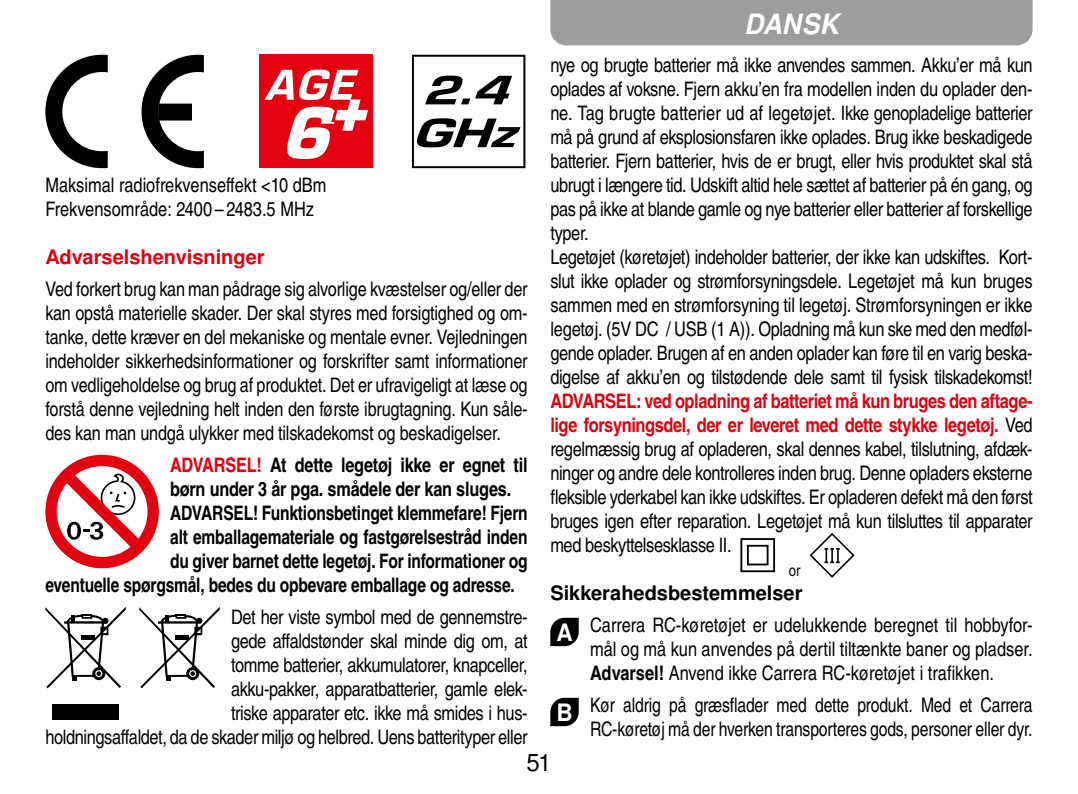
<style>
.page{position:relative;width:1078px;height:794px;background:#fff}
.page>*{position:absolute;margin:0;border:0;box-sizing:border-box;transform-origin:0 0}
.t1{font:italic 700 28px "Nimbus San LOT";letter-spacing:.015em;color:#fff;scale:.94 1}
.t2{font:24px "Nimbus San LOT";color:#000}
.t3{font:20px/24px "Nimbus San LOT Reg Con";letter-spacing:-.02em;color:#000;text-align:justify}
.t4{font:20px "Nimbus San LOT Bol Con";letter-spacing:-.01em;color:#000;scale:.95 1}
.t5{font:20px/24px "Nimbus San LOT Bol Con";letter-spacing:-.02em;color:#e3000f}
.t6{font:20px/24px "Nimbus San LOT Reg Con";letter-spacing:-.02em;color:#000;text-align:right;scale:.96 1}
.t7{font:20px "Nimbus San LOT Bol Con";letter-spacing:-.01em;color:#000}
.t8{font:20px/24px "Nimbus San LOT Reg Con";color:#000}
.t9{font:700 20px "Nimbus San LOT";color:#000}
.t10{font:700 20px "Nimbus San LOT";color:#e3000f}
.t11{font:16px "Nimbus San LOT Reg Con";color:#000}
.s1{color:#e3000f}
.s2{font-family:"Nimbus San LOT Reg Con";color:#000}
.s3{font-family:"Nimbus San LOT";font-weight:700;font-size:24px;color:#fff}
.s4{font-family:"Nimbus San LOT Bol Con"}
</style>
<div class="page">
<svg style="left:45px;top:55px;width:63px;height:113px"></svg>
<svg style="left:141px;top:55px;width:63px;height:113px"></svg>
<div style="left:259px;top:55px;width:114px;height:113px;background:#e3000f"></div>
<svg style="left:264px;top:70px;width:104px;height:89px"></svg>
<svg style="left:411px;top:54px;width:115px;height:115px"></svg>
<svg style="left:45px;top:455px;width:114px;height:113px"></svg>
<div style="left:52px;top:704px;width:66px;height:16px;background:#000"></div>
<svg style="left:45px;top:607px;width:81px;height:81px"></svg>
<svg style="left:139px;top:607px;width:81px;height:81px"></svg>
<svg style="left:740px;top:538px;width:35px;height:35px"></svg>
<svg style="left:809px;top:533px;width:46px;height:45px"></svg>
<svg style="left:550px;top:618px;width:28px;height:28px"></svg>
<svg style="left:550px;top:698px;width:28px;height:28px"></svg>
<div style="left:550px;top:0;width:482px;height:45px;background:#9c9d9d"></div>
<p class="t8" style="left:45px;top:173px;width:282px">Maksimal radiofrekvenseffekt &lt;10 dBm<br>Frekvensområde: 2400 – 2483.5 MHz</p>
<p class="t10" style="left:45px;top:245px;width:221px">Advarselshenvisninger</p>
<p class="t3" style="left:45px;top:277px;width:483px">Ved forkert brug kan man pådrage sig alvorlige kvæstelser og/eller der kan opstå materielle skader. Der skal styres med forsigtighed og om&shy;tanke, dette kræver en del mekaniske og mentale evner. Vejledningen indeholder sikkerhedsinformationer og forskrifter samt informationer om vedligeholdelse og brug af produktet. Det er ufravigeligt at læse og forstå denne vejledning helt inden den første ibrugtagning. Kun såle&shy;des kan man undgå ulykker med tilskadekomst og beskadigelser.</p>
<p class="t7" style="left:170px;top:453px;width:359px"><span class="s1">ADVARSEL!</span> At dette legetøj ikke er egnet til</p>
<p class="t7" style="left:170px;top:477px;width:342px">børn under 3 år pga. smådele der kan sluges.</p>
<p class="t4" style="left:170px;top:501px;width:377px">ADVARSEL! Funktionsbetinget klemmefare! Fjern</p>
<p class="t4" style="left:170px;top:525px;width:377px">alt emballagemateriale og fastgørelsestråd inden</p>
<p class="t4" style="left:170px;top:549px;width:377px">du giver barnet dette legetøj. For informationer og</p>
<p class="t4" style="left:45px;top:573px;width:495px">eventuelle spørgsmål, bedes du opbevare emballage og adresse.</p>
<p class="t3" style="left:45px;top:605px;width:483px;text-align:right">Det her viste symbol med de gennemstre-<br>gede affaldstønder skal minde dig om, at<br>tomme batterier, akkumulatorer, knapceller,<br>akku-pakker, apparatbatterier, gamle elek-<br>triske apparater etc. ikke må smides i hus-<br>holdningsaffaldet, da de skader miljø og helbred. Uens batterityper eller</p>
<h1 class="t1" style="left:743px;top:8px;width:102px">DANSK</h1>
<p class="t3" style="left:550px;top:53px;width:483px;text-align:left">nye og brugte batterier må ikke anvendes sammen. Akku’er må kun oplades af voksne. Fjern akku’en fra modellen inden du oplader den&shy;ne. Tag brugte batterier ud af legetøjet. Ikke genopladelige batterier må på grund af eksplosionsfaren ikke oplades. Brug ikke beskadigede batterier. Fjern batterier, hvis de er brugt, eller hvis produktet skal stå ubrugt i længere tid. Udskift altid hele sættet af batterier på én gang, og pas på ikke at blande gamle og nye batterier eller batterier af forskellige typer.<br>Legetøjet (køretøjet) indeholder batterier, der ikke kan udskiftes. Kort&shy;slut ikke oplader og strømforsyningsdele. Legetøjet må kun bruges sammen med en strømforsyning til legetøj. Strømforsyningen er ikke legetøj. (5V DC / USB (1 A)). Opladning må kun ske med den medføl&shy;gende oplader. Brugen af en anden oplader kan føre til en varig beska&shy;digelse af akku’en og tilstødende dele samt til fysisk tilskadekomst!</p>
<p class="t5" style="left:550px;top:390px;width:483px">ADVARSEL: ved opladning af batteriet må kun bruges den aftage&shy;lige forsyningsdel, der er leveret med dette stykke legetøj. <span class="s2">Ved</span></p>
<p class="t3" style="left:550px;top:437px;width:483px">regelmæssig brug af opladeren, skal dennes kabel, tilslutning, afdæk&shy;ninger og andre dele kontrolleres inden brug. Denne opladers eksterne fleksible yderkabel kan ikke udskiftes. Er opladeren defekt må den først bruges igen efter reparation. Legetøjet må kun tilsluttes til apparater med beskyttelsesklasse II.</p>
<p class="t11" style="left:788px;top:561px;width:13px">or</p>
<p class="t9" style="left:550px;top:581px;width:254px">Sikkerahedsbestemmelser</p>
<p class="t3" style="left:590px;top:613px;width:444px;text-indent:-34px"><span class="s3">A</span> Carrera RC-køretøjet er udelukkende beregnet til hobbyfor&shy;mål og må kun anvendes på dertil tiltænkte baner og pladser.<br><span class="s4">Advarsel!</span> Anvend ikke Carrera RC-køretøjet i trafikken.</p>
<p class="t6" style="left:556px;top:693px;width:497px"><span class="s3">B</span> Kør aldrig på græsflader med dette produkt. Med et Carrera<br>RC-køretøj må der hverken transporteres gods, personer eller dyr.</p>
<p class="t2" style="left:526px;top:748px;width:26px">51</p>
</div>
